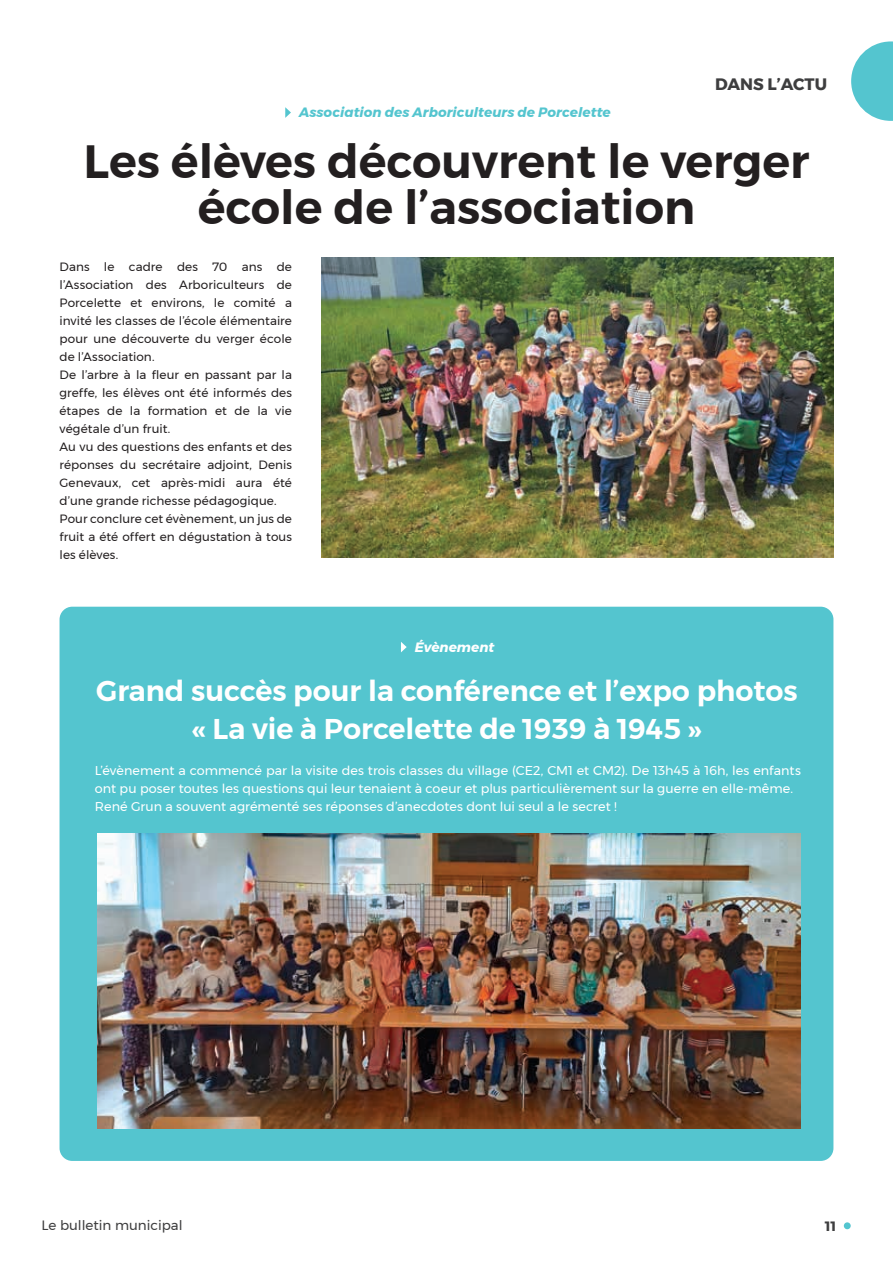
<style>
.page{position:relative;width:893px;height:1263px;background:#fff}
.page>*{position:absolute;margin:0;border:0;box-sizing:border-box;transform-origin:0 0}
.t1{font:600 46.5px/46.5px "Montserrat";color:#231f20;text-align:center}
.t2{font:600 28.5px/37.5px "Montserrat";color:#fff;text-align:center}
.t3{font:700 16.5px "Montserrat";color:#3e3e3f}
.t4{font:italic 700 13.5px "Montserrat";color:#54c5cf}
.t5{font:13.5px "Montserrat";color:#3e3e3f}
.t6{font:italic 700 13.5px "Montserrat";letter-spacing:-.005em;color:#fff}
.t7{font:700 13.5px "Montserrat";color:#3e3e3f}
.t8{font:12.75px/18px "Montserrat";letter-spacing:.005em;color:#fff}
.t9{font:12px/18px "Montserrat";letter-spacing:.005em;color:#231f20}
</style>
<div class="page">
<svg style="left:851px;top:41px;width:42px;height:80px"></svg>
<div style="left:844px;top:1222px;width:7px;height:7px;background:#54c5cf;border-radius:50%"></div>
<svg style="left:285px;top:107px;width:6px;height:11px"></svg>
<img style="left:322px;top:258px;width:511px;height:299px">
<div style="left:60px;top:607px;width:773px;height:554px;background:#54c5cf;border-radius:13px"></div>
<svg style="left:401px;top:642px;width:6px;height:10px"></svg>
<img style="left:98px;top:833px;width:703px;height:295px">
<h3 class="t3" style="left:715px;top:71px;width:114px">DANS L’ACTU</h3>
<p class="t4" style="left:299px;top:101px;width:313px">Association des Arboriculteurs de Porcelette</p>
<h1 class="t1" style="left:83px;top:138px;width:728px">Les élèves découvrent le verger école de l’association</h1>
<p class="t9" style="left:60px;top:258px;width:234px">Dans le cadre des 70 ans de l’Association des Arboriculteurs de<br>Porcelette et environs, le comité a invité les classes de l’école élémentaire pour une découverte du verger école de l’Association.<br>De l’arbre à la fleur en passant par la greffe, les élèves ont été informés des étapes de la formation et de la vie végétale d’un fruit.<br>Au vu des questions des enfants et des réponses du secrétaire adjoint, Denis<br>Genevaux, cet après-midi aura été d’une grande richesse pédagogique.<br>Pour conclure cet évènement, un jus de fruit a été offert en dégustation à tous les élèves.</p>
<p class="t6" style="left:415px;top:636px;width:81px">Évènement</p>
<h2 class="t2" style="left:96px;top:672px;width:703px">Grand succès pour la conférence et l’expo photos « La vie à Porcelette de 1939 à 1945 »</h2>
<p class="t8" style="left:95px;top:762px;width:707px">L’évènement a commencé par la visite des trois classes du village (CE2, CM1 et CM2). De 13h45 à 16h, les enfants ont pu poser toutes les questions qui leur tenaient à coeur et plus particulièrement sur la guerre en elle-même.<br>René Grun a souvent agrémenté ses réponses d’anecdotes dont lui seul a le secret !</p>
<p class="t5" style="left:41px;top:1215px;width:143px">Le bulletin municipal</p>
<p class="t7" style="left:825px;top:1215px;width:12px">11</p>
</div>
